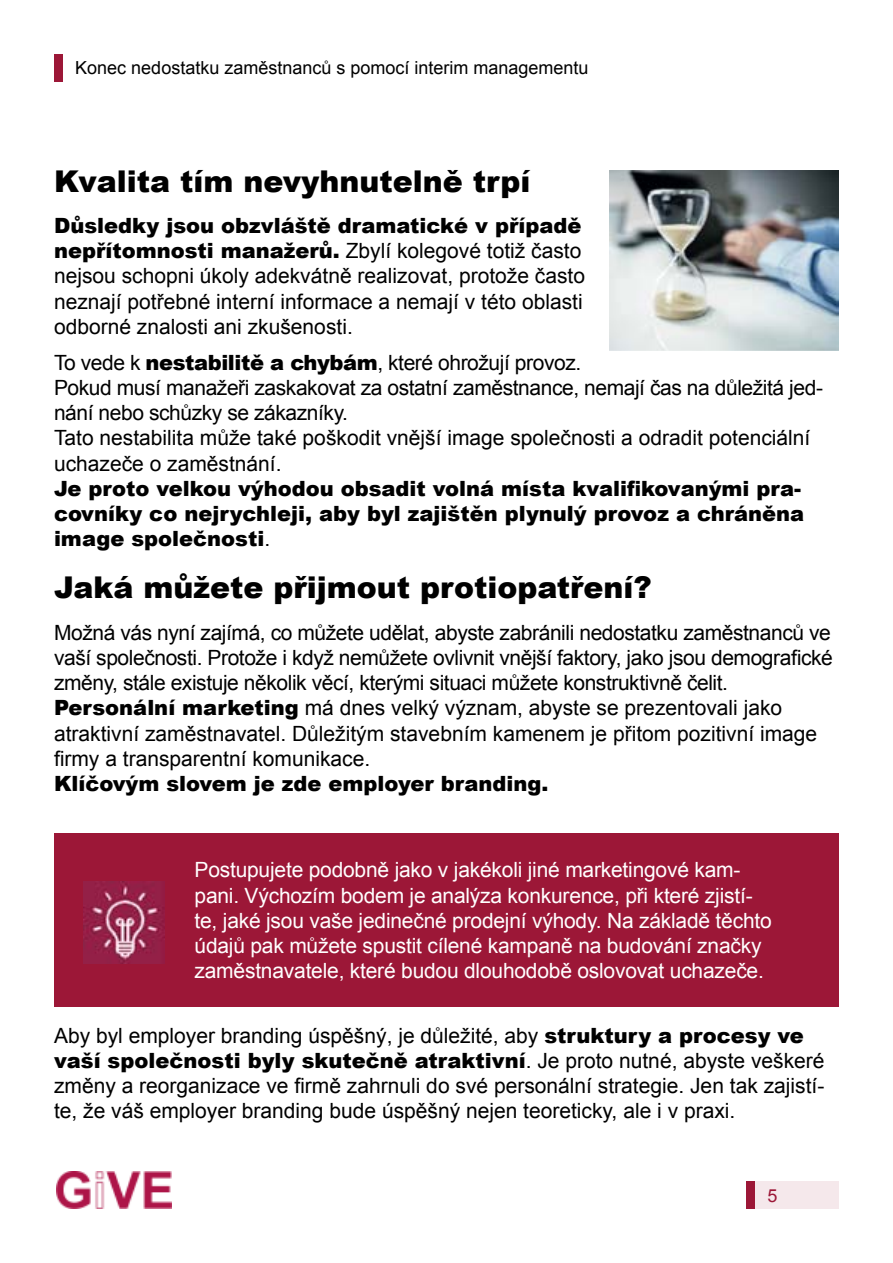
<style>
.page{position:relative;width:893px;height:1263px;background:#fff}
.page>*{position:absolute;margin:0;border:0;box-sizing:border-box;transform-origin:0 0}
.t1{font:900 30px "Arial";color:#000}
.t2{font:21px/25.2px "Arial";letter-spacing:-.02em;color:#000}
.t3{font:21px/25.2px "Arial";color:#000}
.t4{font:21px/25.2px "Arial";letter-spacing:-.01em;color:#fff}
.t5{font:900 21px/25.2px "Arial";color:#000}
.t6{font:18px "Arial";color:#000}
.t7{font:18px "Arial";color:#9c1737}
.s1{font-weight:900}
.s2{font-weight:400}
</style>
<div class="page">
<div style="left:54px;top:54px;width:9px;height:28px;background:#9c1737"></div>
<img style="left:57px;top:1171px;width:114px;height:38px">
<div style="left:746px;top:1181px;width:93px;height:28px;background:#f5e8eb"></div>
<div style="left:746px;top:1181px;width:9px;height:28px;background:#9c1737"></div>
<div style="left:54px;top:833px;width:785px;height:174px;background:#9c1737"></div>
<img style="left:84px;top:882px;width:81px;height:82px">
<img style="left:609px;top:171px;width:230px;height:179px">
<p class="t6" style="left:75px;top:56px;width:515px">Konec nedostatku zaměstnanců s pomocí interim managementu</p>
<h1 class="t1" style="left:54px;top:159px;width:478px">Kvalita tím nevyhnutelně trpí</h1>
<p class="t3" style="left:54px;top:213px;width:533px"><span class="s1">Důsledky jsou obzvláště dramatické v případě nepřítomnosti manažerů.</span> Zbylí kolegové totiž často nejsou schopni úkoly adekvátně realizovat, protože často neznají potřebné interní informace a nemají v této oblasti odborné znalosti ani zkušenosti.</p>
<p class="t2" style="left:54px;top:350px;width:770px">To vede k <span class="s1">nestabilitě a chybám</span>, které ohrožují provoz.<br>Pokud musí manažeři zaskakovat za ostatní zaměstnance, nemají čas na důležitá jed&shy;nání nebo schůzky se zákazníky.<br>Tato nestabilita může také poškodit vnější image společnosti a odradit potenciální uchazeče o zaměstnání.</p>
<p class="t5" style="left:54px;top:475px;width:752px">Je proto velkou výhodou obsadit volná místa kvalifikovanými pra&shy;covníky co nejrychleji, aby byl zajištěn plynulý provoz a chráněna image společnosti<span class="s2">.</span></p>
<h1 class="t1" style="left:54px;top:566px;width:599px">Jaká můžete přijmout protiopatření?</h1>
<p class="t2" style="left:54px;top:620px;width:780px">Možná vás nyní zajímá, co můžete udělat, abyste zabránili nedostatku zaměstnanců ve vaší společnosti. Protože i když nemůžete ovlivnit vnější faktory, jako jsou demografické změny, stále existuje několik věcí, kterými situaci můžete konstruktivně čelit.<br><span class="s1">Personální marketing</span> má dnes velký význam, abyste se prezentovali jako atraktivní zaměstnavatel. Důležitým stavebním kamenem je přitom pozitivní image firmy a transparentní komunikace.</p>
<p class="t5" style="left:54px;top:770px;width:496px">Klíčovým slovem je zde employer branding.</p>
<p class="t4" style="left:195px;top:858px;width:579px">Postupujete podobně jako v jakékoli jiné marketingové kam&shy;pani. Výchozím bodem je analýza konkurence, při které zjistí&shy;te, jaké jsou vaše jedinečné prodejní výhody. Na základě těchto údajů pak můžete spustit cílené kampaně na budování značky zaměstnavatele, které budou dlouhodobě oslovovat uchazeče.</p>
<p class="t3" style="left:54px;top:1023px;width:772px">Aby byl employer branding úspěšný, je důležité, aby <span class="s1">struktury a procesy ve vaší společnosti byly skutečně atraktivní</span>. Je proto nutné, abyste veškeré změny a reorganizace ve firmě zahrnuli do své personální strategie. Jen tak zajistí&shy;te, že váš employer branding bude úspěšný nejen teoreticky, ale i v praxi.</p>
<p class="t7" style="left:767px;top:1183px;width:12px">5</p>
</div>
